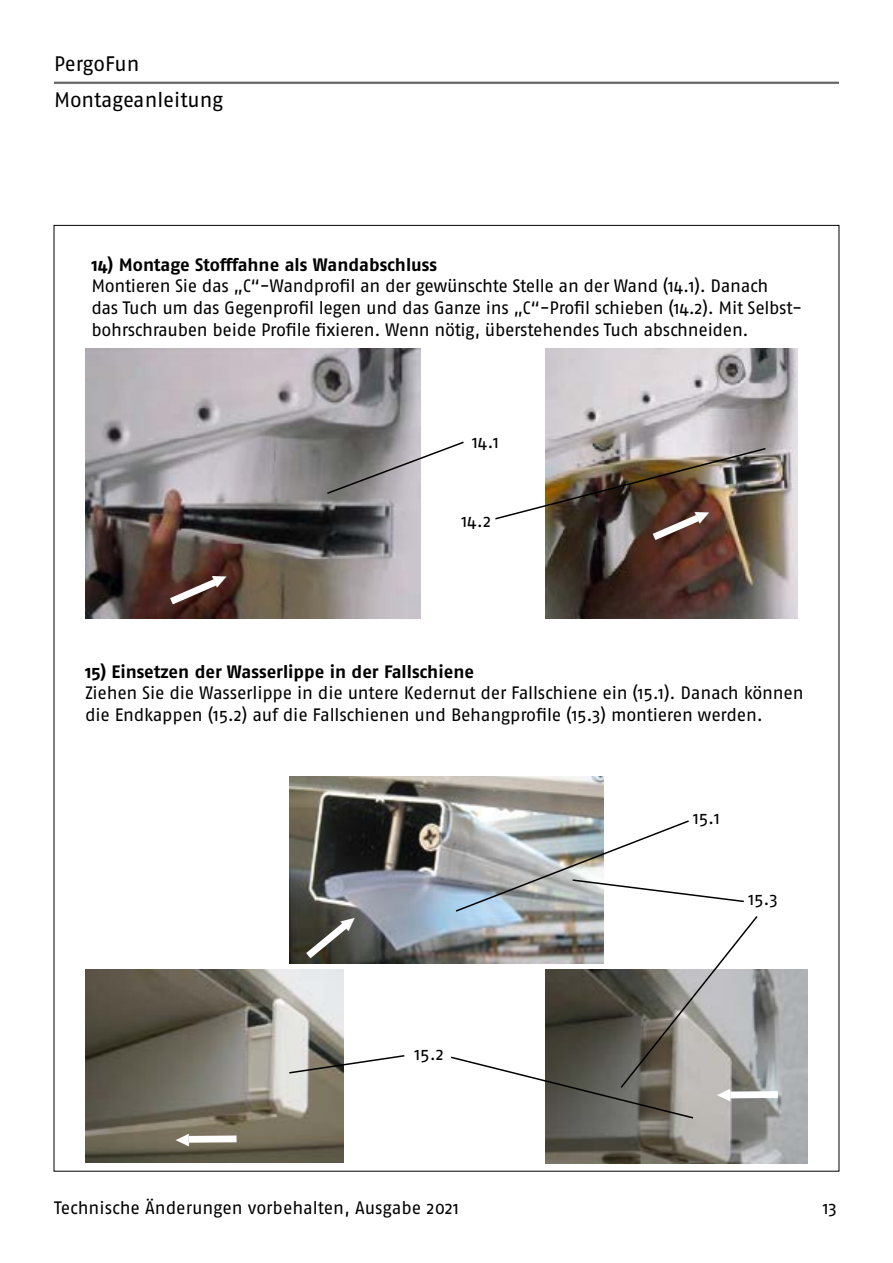
<style>
.page{position:relative;width:893px;height:1263px;background:#fff}
.page>*{position:absolute;margin:0;border:0;box-sizing:border-box;transform-origin:0 0}
.t1{font:21px "Fago Pro";letter-spacing:-.005em;color:#000}
.t2{font:18px/21.6px "Fago Pro";letter-spacing:-.015em;color:#000}
.t3{font:700 18px "Fago Pro";color:#000}
</style>
<div class="page">
<hr style="left:54px;top:82px;width:785px;height:2px;background:#000">
<img style="left:290px;top:776px;width:313px;height:187px">
<img style="left:85px;top:349px;width:336px;height:269px">
<img style="left:545px;top:349px;width:252px;height:269px">
<img style="left:85px;top:969px;width:258px;height:194px">
<img style="left:545px;top:969px;width:263px;height:194px">
<svg style="left:325px;top:440px;width:139px;height:55px"></svg>
<svg style="left:288px;top:1054px;width:117px;height:20px"></svg>
<div style="left:730px;top:1091px;width:48px;height:7px;background:#fff"></div>
<div style="left:189px;top:1135px;width:48px;height:8px;background:#fff"></div>
<svg style="left:306px;top:913px;width:53px;height:45px;background:#5c5b53"></svg>
<svg style="left:170px;top:571px;width:59px;height:33px;background:#684c46"></svg>
<svg style="left:449px;top:819px;width:310px;height:301px"></svg>
<img style="left:495px;top:447px;width:272px;height:93px">
<svg style="left:176px;top:1133px;width:13px;height:13px"></svg>
<p class="t1" style="left:54px;top:51px;width:87px">PergoFun</p>
<p class="t1" style="left:54px;top:87px;width:171px">Montageanleitung</p>
<p class="t3" style="left:91px;top:254px;width:347px">14) Montage Stofffahne als Wandabschluss</p>
<p class="t2" style="left:91px;top:275px;width:712px">Montieren Sie das „C“-Wandprofil an der gewünschte Stelle an der Wand (14.1). Danach<br>das Tuch um das Gegenprofil legen und das Ganze ins „C“-Profil schieben (14.2). Mit Selbst&shy;bohrschrauben beide Profile fixieren. Wenn nötig, überstehendes Tuch abschneiden.</p>
<p class="t2" style="left:472px;top:431px;width:29px">14.1</p>
<p class="t2" style="left:461px;top:510px;width:31px">14.2</p>
<p class="t3" style="left:85px;top:661px;width:390px">15) Einsetzen der Wasserlippe in der Fallschiene</p>
<p class="t2" style="left:85px;top:682px;width:720px">Ziehen Sie die Wasserlippe in die untere Kedernut der Fallschiene ein (15.1). Danach können die Endkappen (15.2) auf die Fallschienen und Behangprofile (15.3) montieren werden.</p>
<p class="t2" style="left:693px;top:807px;width:28px">15.1</p>
<p class="t2" style="left:748px;top:888px;width:31px">15.3</p>
<p class="t2" style="left:415px;top:1043px;width:31px">15.2</p>
<p class="t2" style="left:54px;top:1196px;width:406px">Technische Änderungen vorbehalten, Ausgabe 2021</p>
<p class="t2" style="left:823px;top:1196px;width:16px">13</p>
</div>
